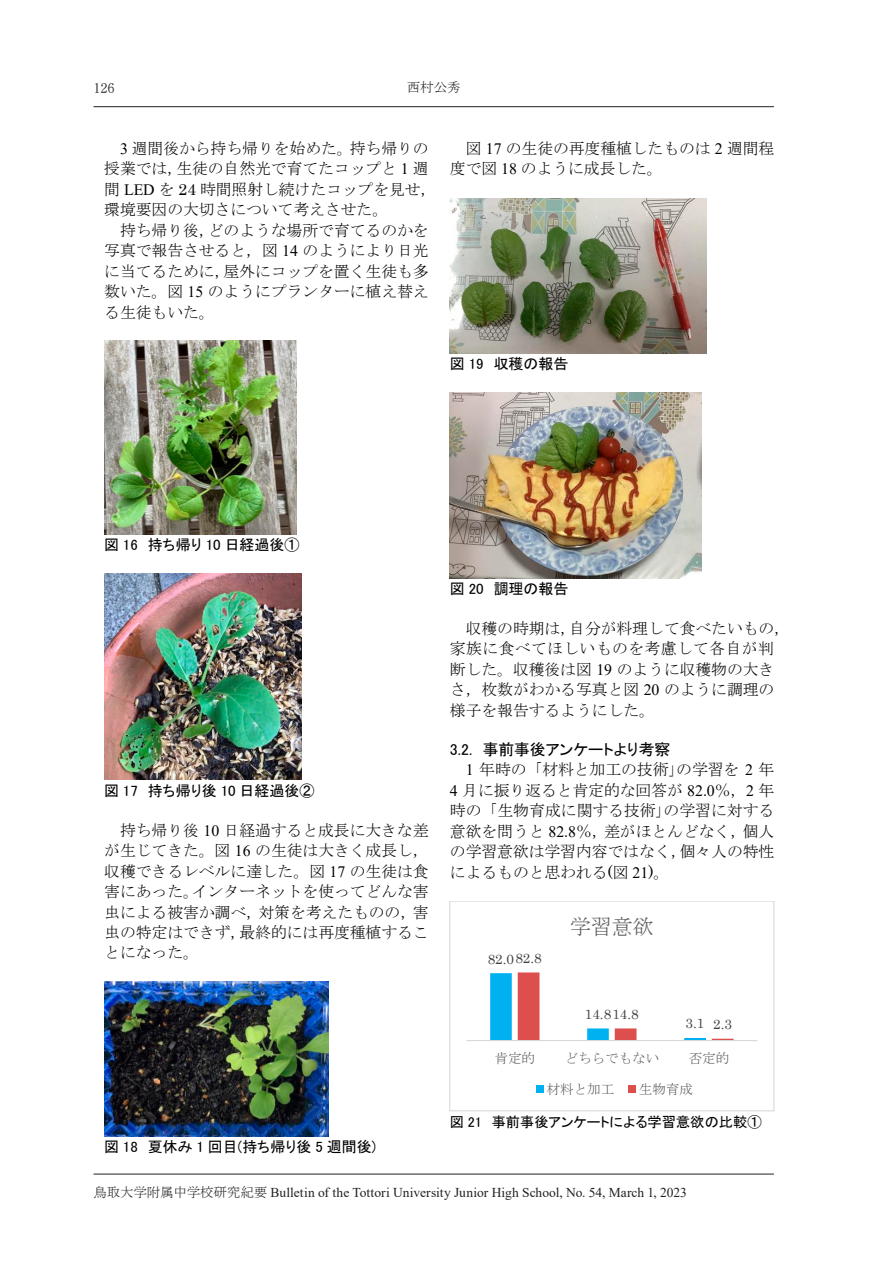
<style>
.page{position:relative;width:893px;height:1263px;background:#fff}
.page>*{position:absolute;margin:0;border:0;box-sizing:border-box;transform-origin:0 0}
.t1{font:21px "MS Mincho";color:#595959}
.t2{font:15.9px/20.4px "MS Mincho";color:#000}
.t3{font:15.9px "MS P Gothic";letter-spacing:-.01em;color:#000}
.t4{font:15.9px "Century";color:#000}
.t5{font:15px "MS P Gothic";color:#000}
.t6{font:14.25px "MS P Gothic";color:#000}
.t7{font:13.5px "Times New Roman";color:#000}
.t8{font:13.5px "Times New Roman";color:#231f20}
.t9{font:13.5px "Century";letter-spacing:.005em;color:#404040}
.t10{font:13.5px "MS Mincho";letter-spacing:-.005em;color:#595959}
.t11{font:13.5px "MS Mincho";color:#231f20}
.t12{font:13.5px "Mt Century Old";color:#231f20;scale:.93 1}
.s1{font-family:"Times New Roman"}
.s2{font-family:"Century"}
.s3{font-family:"MS P Mincho"}
.s4{font-family:"MS Mincho"}
</style>
<div class="page">
<img style="left:104px;top:341px;width:193px;height:193px">
<img style="left:105px;top:573px;width:196px;height:207px">
<img style="left:104px;top:982px;width:224px;height:154px">
<img style="left:450px;top:198px;width:256px;height:155px">
<img style="left:450px;top:392px;width:252px;height:186px">
<svg style="left:490px;top:972px;width:243px;height:68px"></svg>
<hr style="left:466px;top:1040px;width:291px;height:1px;background:#d9d9d9">
<div style="left:536px;top:1085px;width:7px;height:8px;background:#00b1f2"></div>
<div style="left:628px;top:1085px;width:8px;height:8px;background:#dc4f4c"></div>
<div style="left:449px;top:901px;width:325px;height:210px;border:1px solid #d9d9d9"></div>
<hr style="left:94px;top:106px;width:680px;height:1px;background:#231f20">
<hr style="left:94px;top:1174px;width:680px;height:1px;background:#231f20">
<p class="t4" style="left:104px;top:71px;width:28px">124</p>
<p class="t12" style="left:93px;top:82px;width:25px">126</p>
<p class="t11" style="left:407px;top:81px;width:55px">西村公秀</p>
<p class="t2" style="left:104px;top:138px;width:334px;text-indent:16px"><span class="s1">3</span> 週間後から持ち帰りを始めた。持ち帰りの授業では，生徒の自然光で育てたコップと <span class="s1">1</span> 週間 <span class="s1">LED</span> を <span class="s2">24</span> 時間照射し続けたコップを見せ，環境要因の大切さについて考えさせた。</p>
<p class="t2" style="left:104px;top:220px;width:326px;text-align:justify;text-indent:16px">持ち帰り後，どのような場所で育てるのかを写真で報告させると，図 <span class="s1">14</span> のようにより日光に当てるために，屋外にコップを置く生徒も多数いた。図 <span class="s1">15</span> のようにプランターに植え替える生徒もいた。</p>
<p class="t2" style="left:450px;top:138px;width:326px;text-indent:16px">図 <span class="s1">17</span> の生徒の再度種植したものは <span class="s1">2</span> 週間程度で図 <span class="s1">18</span> のように成長した。</p>
<p class="t5" style="left:450px;top:356px;width:120px">図 19 収穫の報告</p>
<p class="t5" style="left:104px;top:537px;width:197px">図 16 持ち帰り 10 日経過後①</p>
<p class="t5" style="left:104px;top:783px;width:212px">図 17 持ち帰り後 10 日経過後②</p>
<p class="t2" style="left:104px;top:820px;width:326px;text-align:justify;text-indent:16px">持ち帰り後 <span class="s1">10</span> 日経過すると成長に大きな差が生じてきた。図 <span class="s1">16</span> の生徒は大きく成長し，収穫できるレベルに達した。図 <span class="s1">17</span> の生徒は食害にあった。インターネットを使ってどんな害虫による被害か調べ，対策を考えたものの，害虫の特定はできず，最終的には再度種植することになった。</p>
<p class="t5" style="left:104px;top:1139px;width:273px">図 18 夏休み 1 回目(持ち帰り後 5 週間後)</p>
<p class="t5" style="left:450px;top:581px;width:120px">図 20 調理の報告</p>
<p class="t2" style="left:450px;top:618px;width:342px;text-indent:16px">収穫の時期は，自分が料理して食べたいもの，家族に食べてほしいものを考慮して各自が判断した。収穫後は図 <span class="s1">19</span> のように収穫物の大きさ，枚数がわかる写真と図 <span class="s1">20</span> のように調理の様子を報告するようにした。</p>
<p class="t3" style="left:450px;top:741px;width:222px">3.2. 事前事後アンケートより考察</p>
<p class="t2" style="left:450px;top:759px;width:326px;text-align:justify;text-indent:16px"><span class="s1">1</span> 年時の「材料と加工の技術｣の学習を <span class="s1">2</span> 年<span class="s1">4</span> 月に振り返ると肯定的な回答が <span class="s1">82.0</span>％，<span class="s1">2</span> 年時の「生物育成に関する技術｣の学習に対する意欲を問うと <span class="s1">82.8</span>％，差がほとんどなく，個人の学習意欲は学習内容ではなく，個々人の特性によるものと思われる<span class="s2">(</span>図 <span class="s1">21</span><span class="s2">)</span>。</p>
<p class="t9" style="left:488px;top:947px;width:55px">82.082.8</p>
<h1 class="t1" style="left:570px;top:916px;width:86px">学習意欲</h1>
<p class="t9" style="left:585px;top:1003px;width:55px">14.814.8</p>
<p class="t9" style="left:686px;top:1012px;width:20px">3.1</p>
<p class="t9" style="left:713px;top:1013px;width:20px">2.3</p>
<p class="t10" style="left:495px;top:1052px;width:42px">肯定的</p>
<p class="t10" style="left:565px;top:1052px;width:96px">どちらでもない</p>
<p class="t10" style="left:689px;top:1052px;width:42px">否定的</p>
<p class="t10" style="left:547px;top:1082px;width:69px">材料と加工</p>
<p class="t10" style="left:639px;top:1082px;width:55px">生物育成</p>
<p class="t6" style="left:450px;top:1115px;width:313px">図 21 事前事後アンケートによる学習意欲の比較①</p>
<p class="t7" style="left:104px;top:1181px;width:600px"><span class="s3">鳥取大学附属中学校研究紀要</span> Bulletin of the Tottori University Junior High School, No. 54, March 1, 2023</p>
<p class="t8" style="left:93px;top:1183px;width:595px"><span class="s4">鳥取大学附属中学校研究紀要</span> Bulletin of the Tottori University Junior High School, No. 54, March 1, 2023</p>
</div>
